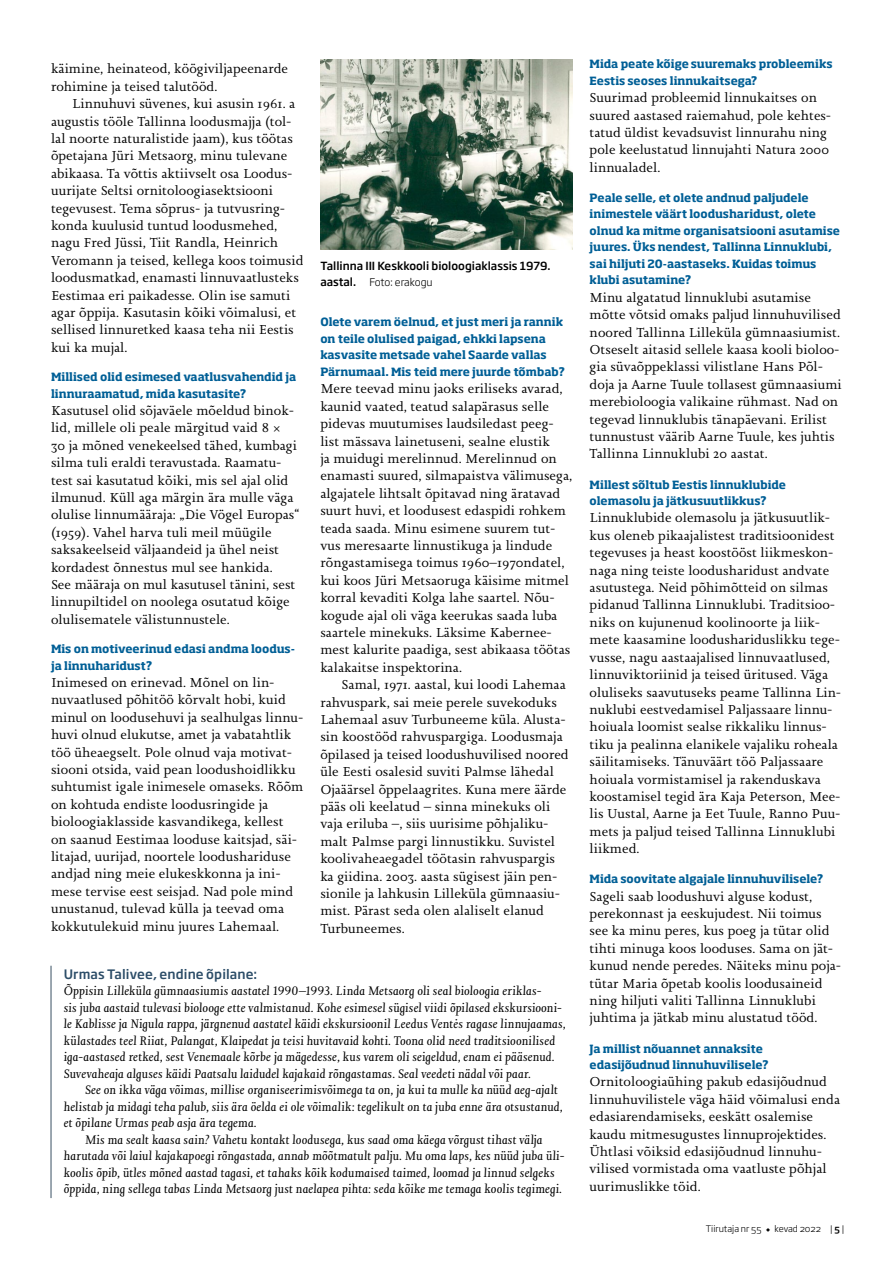
<style>
.page{position:relative;width:893px;height:1263px;background:#fff}
.page>*{position:absolute;margin:0;border:0;box-sizing:border-box;transform-origin:0 0}
.vastus{font:13.5px/17.4px "Joanna Nova W06";letter-spacing:.005em;color:#000}
.vastus_taane{font:13.5px/17.4px "Joanna Nova W06";letter-spacing:.005em;color:#000}
.tsitaat_taane{font:italic 12.9px/16.5px "Joanna Nova W06";letter-spacing:.01em;color:#000}
.tsitaat{font:italic 12.9px/16.5px "Joanna Nova W06";letter-spacing:.01em;color:#000}
.tsitaat-2{font:500 12.9px "Soho Gothic Pro";letter-spacing:.01em;color:#2c4d68}
.küsimus{font:700 11.25px/16.5px "Soho Std";letter-spacing:-.005em;color:#005f96}
.Foto_allkiri{font:500 11.1px "Soho Gothic Pro";color:#000}
.Foto_allkiri-2{font:300 10.5px "Soho Gothic Pro";letter-spacing:-.015em;color:#000}
.t1{font:300 9px "Soho Gothic Pro";color:#000}
.s1{font-weight:500;font-size:11.1px}
.s2{font-family:"Alegreya Sans";font-weight:800}
.s3{font-weight:500}
</style>
<div class="page">
<hr style="left:50px;top:966px;width:2px;height:232px;background:#7b8a97">
<img style="left:320px;top:60px;width:253px;height:189px">
<p class="vastus" style="left:51px;top:60px;width:239px">käimine, heinateod, köögiviljapeenarde rohimine ja teised talutööd.</p>
<p class="vastus_taane" style="left:51px;top:95px;width:254px;text-indent:21px">Linnuhuvi süvenes, kui asusin 1961. a augustis tööle Tallinna loodusmajja (tol&shy;lal noorte naturalistide jaam), kus töötas õpetajana Jüri Metsaorg, minu tulevane abikaasa. Ta võttis aktiivselt osa Loodus&shy;uurijate Seltsi ornitoloogiasektsiooni tegevusest. Tema sõprus- ja tutvusring&shy;konda kuulusid tuntud loodusmehed, nagu Fred Jüssi, Tiit Randla, Heinrich Veromann ja teised, kellega koos toimusid loodusmatkad, enamasti linnuvaatlusteks Eestimaa eri paikadesse. Olin ise samuti agar õppija. Kasutasin kõiki võimalusi, et sellised linnuretked kaasa teha nii Eestis kui ka mujal.</p>
<p class="küsimus" style="left:51px;top:368px;width:247px">Millised olid esimesed vaatlusvahendid ja linnuraamatud, mida kasutasite?</p>
<p class="vastus" style="left:51px;top:402px;width:250px">Kasutusel olid sõjaväele mõeldud binok&shy;lid, millele oli peale märgitud vaid 8 ×<br>30 ja mõned venekeelsed tähed, kumbagi silma tuli eraldi teravustada. Raamatu&shy;test sai kasutatud kõiki, mis sel ajal olid ilmunud. Küll aga märgin ära mulle väga olulise linnumääraja: „Die Vögel Europas“ (1959). Vahel harva tuli meil müügile saksakeelseid väljaandeid ja ühel neist kordadest õnnestus mul see hankida.<br>See määraja on mul kasutusel tänini, sest linnupiltidel on noolega osutatud kõige olulisematele välistunnustele.</p>
<p class="küsimus" style="left:51px;top:640px;width:246px">Mis on motiveerinud edasi andma loodus&shy;ja linnuharidust?</p>
<p class="vastus" style="left:51px;top:674px;width:254px">Inimesed on erinevad. Mõnel on lin&shy;nuvaatlused põhitöö kõrvalt hobi, kuid minul on loodusehuvi ja sealhulgas linnu&shy;huvi olnud elukutse, amet ja vabatahtlik töö üheaegselt. Pole olnud vaja motivat&shy;siooni otsida, vaid pean loodushoidlikku suhtumist igale inimesele omaseks. Rõõm on kohtuda endiste loodusringide ja bioloogiaklasside kasvandikega, kellest<br>on saanud Eestimaa looduse kaitsjad, säi&shy;litajad, uurijad, noortele loodushariduse andjad ning meie elukeskkonna ja ini&shy;mese tervise eest seisjad. Nad pole mind unustanud, tulevad külla ja teevad oma kokkutulekuid minu juures Lahemaal.</p>
<p class="Foto_allkiri" style="left:320px;top:257px;width:232px">Tallinna III Keskkooli bioloogiaklassis 1979.</p>
<p class="Foto_allkiri-2" style="left:320px;top:274px;width:114px"><span class="s1">aastal.</span> Foto: erakogu</p>
<p class="küsimus" style="left:320px;top:314px;width:246px">Olete varem öelnud, et just meri ja rannik on teile olulised paigad, ehkki lapsena kasvasite metsade vahel Saarde vallas Pärnumaal. Mis teid mere juurde tõmbab?</p>
<p class="vastus" style="left:320px;top:380px;width:254px">Mere teevad minu jaoks eriliseks avarad, kaunid vaated, teatud salapärasus selle pidevas muutumises laudsiledast peeg&shy;list mässava lainetuseni, sealne elustik<br>ja muidugi merelinnud. Merelinnud on enamasti suured, silmapaistva välimusega, algajatele lihtsalt õpitavad ning äratavad suurt huvi, et loodusest edaspidi rohkem teada saada. Minu esimene suurem tut&shy;vus meresaarte linnustikuga ja lindude rõngastamisega toimus 1960–1970ndatel, kui koos Jüri Metsaoruga käisime mitmel korral kevaditi Kolga lahe saartel. Nõu&shy;kogude ajal oli väga keerukas saada luba saartele minekuks. Läksime Kabernee&shy;mest kalurite paadiga, sest abikaasa töötas kalakaitse inspektorina.</p>
<p class="vastus_taane" style="left:320px;top:676px;width:250px;text-indent:21px">Samal, 1971. aastal, kui loodi Lahemaa rahvuspark, sai meie perele suvekoduks Lahemaal asuv Turbuneeme küla. Alusta&shy;sin koostööd rahvuspargiga. Loodusmaja õpilased ja teised loodushuvilised noored üle Eesti osalesid suviti Palmse lähedal Ojaäärsel õppelaagrites. Kuna mere äärde pääs oli keelatud – sinna minekuks oli vaja eriluba –, siis uurisime põhjaliku&shy;malt Palmse pargi linnustikku. Suvistel koolivaheaegadel töötasin rahvuspargis ka giidina. 2003. aasta sügisest jäin pen&shy;sionile ja lahkusin Lilleküla gümnaasiu&shy;mist. Pärast seda olen alaliselt elanud Turbuneemes.</p>
<p class="tsitaat-2" style="left:64px;top:964px;width:195px">Urmas Talivee, endine õpilane:</p>
<p class="tsitaat" style="left:64px;top:983px;width:503px">Õppisin Lilleküla gümnaasiumis aastatel 1990–1993. Linda Metsaorg oli seal bioloogia eriklas-<br>sis juba aastaid tulevasi biolooge ette valmistanud. Kohe esimesel sügisel viidi õpilased ekskursiooni&shy;le Kablisse ja Nigula rappa, järgnenud aastatel käidi ekskursioonil Leedus Ventės ragase linnujaamas, külastades teel Riiat, Palangat, Klaipedat ja teisi huvitavaid kohti. Toona olid need traditsioonilised iga-aastased retked, sest Venemaale kõrbe ja mägedesse, kus varem oli seigeldud, enam ei pääsenud.<br>Suvevaheaja alguses käidi Paatsalu laidudel kajakaid rõngastamas. Seal veedeti nädal või paar.</p>
<p class="tsitaat_taane" style="left:64px;top:1082px;width:501px;text-indent:21px">See on ikka väga võimas, millise organiseerimisvõimega ta on, ja kui ta mulle ka nüüd aeg-ajalt helistab ja midagi teha palub, siis ära öelda ei ole võimalik: tegelikult on ta juba enne ära otsustanud, et õpilane Urmas peab asja ära tegema.</p>
<p class="tsitaat_taane" style="left:64px;top:1131px;width:502px;text-indent:21px">Mis ma sealt kaasa sain? Vahetu kontakt loodusega, kus saad oma käega võrgust tihast välja harutada või laiul kajakapoegi rõngastada, annab mõõtmatult palju. Mu oma laps, kes nüüd juba üli&shy;koolis õpib, ütles mõned aastad tagasi, et tahaks kõik kodumaised taimed, loomad ja linnud selgeks õppida, ning sellega tabas Linda Metsaorg just naelapea pihta: seda kõike me temaga koolis tegimegi.</p>
<p class="küsimus" style="left:590px;top:56px;width:244px">Mida peate kõige suuremaks probleemiks<br>Eestis seoses linnukaitsega?</p>
<p class="vastus" style="left:590px;top:89px;width:243px">Suurimad probleemid linnukaitses on suured aastased raiemahud, pole kehtes&shy;tatud üldist kevadsuvist linnurahu ning pole keelustatud linnujahti Natura 2000 linnualadel.</p>
<p class="küsimus" style="left:590px;top:189px;width:252px">Peale selle, et olete andnud paljudele inimestele väärt loodusharidust, olete olnud ka mitme organisatsiooni asutamise juures. Üks nendest, Tallinna Linnuklubi, sai hiljuti 20-aastaseks. Kuidas toimus klubi asutamine?</p>
<p class="vastus" style="left:590px;top:289px;width:254px">Minu algatatud linnuklubi asutamise mõtte võtsid omaks paljud linnuhuvilised noored Tallinna Lilleküla gümnaasiumist.<br>Otseselt aitasid sellele kaasa kooli bioloo&shy;gia süvaõppeklassi vilistlane Hans Põl&shy;doja ja Aarne Tuule tollasest gümnaasiumi merebioloogia valikaine rühmast. Nad on tegevad linnuklubis tänapäevani. Erilist tunnustust väärib Aarne Tuule, kes juhtis Tallinna Linnuklubi 20 aastat.</p>
<p class="küsimus" style="left:590px;top:476px;width:198px">Millest sõltub Eestis linnuklubide olemasolu ja jätkusuutlikkus?</p>
<p class="vastus" style="left:590px;top:509px;width:253px">Linnuklubide olemasolu ja jätkusuutlik&shy;kus oleneb pikaajalistest traditsioonidest tegevuses ja heast koostööst liikmeskon&shy;naga ning teiste loodusharidust andvate asutustega. Neid põhimõtteid on silmas pidanud Tallinna Linnuklubi. Traditsioo&shy;niks on kujunenud koolinoorte ja liik&shy;mete kaasamine loodushariduslikku tege&shy;vusse, nagu aastaajalised linnuvaatlused, linnuviktoriinid ja teised üritused. Väga oluliseks saavutuseks peame Tallinna Lin&shy;nuklubi eestvedamisel Paljassaare linnu&shy;hoiuala loomist sealse rikkaliku linnus&shy;tiku ja pealinna elanikele vajaliku roheala säilitamiseks. Tänuväärt töö Paljassaare hoiuala vormistamisel ja rakenduskava koostamisel tegid ära Kaja Peterson, Mee&shy;lis Uustal, Aarne ja Eet Tuule, Ranno Puu&shy;mets ja paljud teised Tallinna Linnuklubi liikmed.</p>
<p class="küsimus" style="left:590px;top:870px;width:235px">Mida soovitate algajale linnuhuvilisele?</p>
<p class="vastus" style="left:590px;top:887px;width:253px">Sageli saab loodushuvi alguse kodust, perekonnast ja eeskujudest. Nii toimus see ka minu peres, kus poeg ja tütar olid tihti minuga koos looduses. Sama on jät&shy;kunud nende peredes. Näiteks minu poja&shy;tütar Maria õpetab koolis loodusaineid ning hiljuti valiti Tallinna Linnuklubi juhtima ja jätkab minu alustatud tööd.</p>
<p class="küsimus" style="left:590px;top:1040px;width:181px">Ja millist nõuannet annaksite edasijõudnud linnuhuvilisele?</p>
<p class="vastus" style="left:590px;top:1073px;width:252px">Ornitoloogiaühing pakub edasijõudnud linnuhuvilistele väga häid võimalusi enda edasiarendamiseks, eeskätt osalemise kaudu mitmesugustes linnuprojektides.<br>Ühtlasi võiksid edasijõudnud linnuhu&shy;vilised vormistada oma vaatluste põhjal uurimuslikke töid.</p>
<p class="t1" style="left:706px;top:1221px;width:140px">Tiirutaja nr 55 <span class="s2">◆</span> kevad 2022 | <span class="s3">5</span> |</p>
</div>
